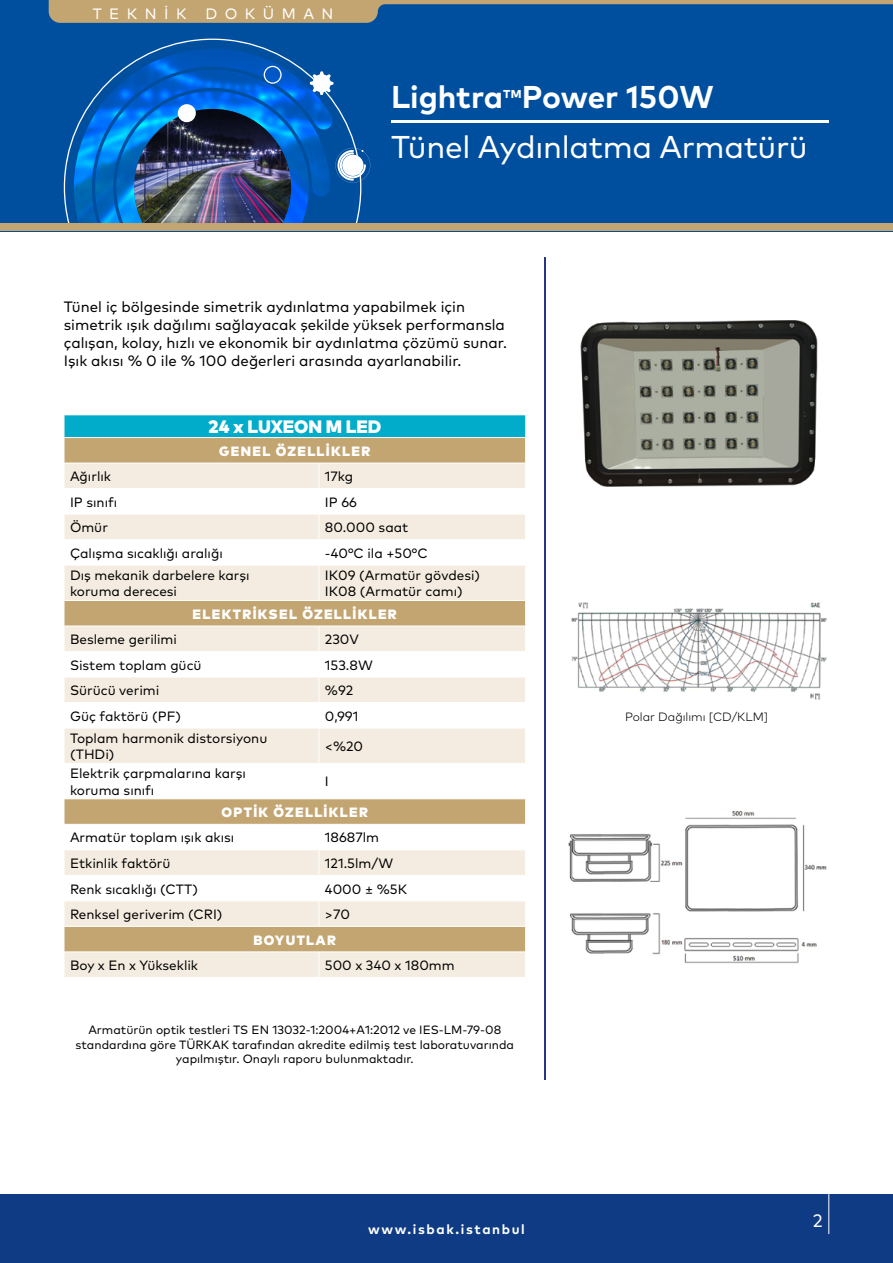
<style>
.page{position:relative;width:893px;height:1263px;background:#fff}
.page>*{position:absolute;margin:0;border:0;box-sizing:border-box;transform-origin:0 0}
.t1{font:31.5px/49.7px "Mark Pro";letter-spacing:-.01em;color:#fff}
.t2{font:900 18px "Mark Pro";color:#fff}
.t3{font:18px "Mark Pro";color:#fff}
.t4{font:15px/18px "Mark Pro";color:#000}
.t5{font:15px "Mark Pro";letter-spacing:.5em;color:#fff}
.t6{font:13.5px/16.2px "Mark Pro";color:#000}
.t7{font:900 13.5px "Mark Pro";letter-spacing:.1em;color:#fff}
.t8{font:700 13.5px "Mark Pro";letter-spacing:.12em;color:#fff}
.t9{font:12px/14.4px "Mark Pro";color:#000;text-align:center}
.t10{font:300 12px "Mark Pro";color:#000}
.s1{font-weight:700}
</style>
<div class="page">
<div style="left:0;top:1194px;width:893px;height:69px;background:#0e3b83"></div>
<div style="left:0;top:0;width:893px;height:231px;background:#004f9f"></div>
<svg style="left:64px;top:39px;width:297px;height:185px"></svg>
<img style="left:74px;top:49px;width:260px;height:175px">
<img style="left:134px;top:109px;width:157px;height:115px">
<div style="left:178px;top:104px;width:18px;height:18px;background:#fff;border-radius:50%"></div>
<svg style="left:310px;top:71px;width:23px;height:24px"></svg>
<svg style="left:264px;top:66px;width:18px;height:18px"></svg>
<svg style="left:335px;top:148px;width:35px;height:35px"></svg>
<div style="left:0;top:224px;width:893px;height:7px;background:#c3a572"></div>
<hr style="left:544px;top:257px;width:2px;height:822px;background:#283583">
<hr style="left:391px;top:120px;width:438px;height:2px;background:#fff">
<div style="left:64px;top:415px;width:462px;height:22px;background:#00acc9"></div>
<div style="left:65px;top:438px;width:460px;height:25px;background:#c3a572"></div>
<svg style="left:65px;top:464px;width:460px;height:513px;fill:#f4ece0"></svg>
<hr style="left:64px;top:415px;width:255px;height:1px;background:#fff">
<hr style="left:319px;top:415px;width:207px;height:1px;background:#fff">
<hr style="left:64px;top:488px;width:255px;height:1px;background:#fff">
<hr style="left:319px;top:488px;width:207px;height:1px;background:#fff">
<hr style="left:64px;top:514px;width:255px;height:1px;background:#fff">
<hr style="left:319px;top:514px;width:207px;height:1px;background:#fff">
<hr style="left:64px;top:539px;width:255px;height:1px;background:#fff">
<svg style="left:64px;top:415px;width:1px;height:124px"></svg>
<hr style="left:319px;top:539px;width:207px;height:1px;background:#fff">
<svg style="left:319px;top:464px;width:1px;height:101px"></svg>
<svg style="left:525px;top:415px;width:1px;height:48px"></svg>
<hr style="left:64px;top:565px;width:255px;height:1px;background:#fff">
<hr style="left:319px;top:565px;width:207px;height:1px;background:#fff">
<hr style="left:319px;top:565px;width:1px;height:35px;background:#fff">
<hr style="left:64px;top:600px;width:255px;height:1px;background:#fff">
<hr style="left:319px;top:600px;width:207px;height:1px;background:#fff">
<hr style="left:64px;top:626px;width:255px;height:1px;background:#fff">
<hr style="left:319px;top:626px;width:207px;height:1px;background:#fff">
<hr style="left:64px;top:651px;width:255px;height:1px;background:#fff">
<hr style="left:319px;top:651px;width:207px;height:1px;background:#fff">
<hr style="left:64px;top:677px;width:255px;height:1px;background:#fff">
<hr style="left:319px;top:677px;width:207px;height:1px;background:#fff">
<hr style="left:64px;top:702px;width:255px;height:1px;background:#fff">
<svg style="left:64px;top:601px;width:1px;height:101px"></svg>
<hr style="left:319px;top:702px;width:207px;height:1px;background:#fff">
<svg style="left:319px;top:626px;width:1px;height:102px"></svg>
<svg style="left:525px;top:601px;width:1px;height:25px"></svg>
<hr style="left:64px;top:728px;width:255px;height:1px;background:#fff">
<hr style="left:319px;top:728px;width:207px;height:1px;background:#fff">
<hr style="left:319px;top:728px;width:1px;height:35px;background:#fff">
<hr style="left:64px;top:763px;width:255px;height:1px;background:#fff">
<hr style="left:319px;top:763px;width:207px;height:1px;background:#fff">
<hr style="left:319px;top:764px;width:1px;height:34px;background:#fff">
<hr style="left:64px;top:798px;width:255px;height:1px;background:#fff">
<hr style="left:319px;top:798px;width:207px;height:1px;background:#fff">
<hr style="left:64px;top:824px;width:255px;height:1px;background:#fff">
<hr style="left:319px;top:824px;width:207px;height:1px;background:#fff">
<hr style="left:64px;top:849px;width:255px;height:1px;background:#fff">
<hr style="left:319px;top:849px;width:207px;height:1px;background:#fff">
<hr style="left:64px;top:875px;width:255px;height:1px;background:#fff">
<hr style="left:319px;top:875px;width:207px;height:1px;background:#fff">
<hr style="left:64px;top:901px;width:255px;height:1px;background:#fff">
<hr style="left:319px;top:901px;width:207px;height:1px;background:#fff">
<svg style="left:319px;top:825px;width:1px;height:101px"></svg>
<hr style="left:64px;top:926px;width:255px;height:1px;background:#fff">
<hr style="left:319px;top:926px;width:207px;height:1px;background:#fff">
<hr style="left:64px;top:952px;width:255px;height:1px;background:#fff">
<svg style="left:64px;top:799px;width:1px;height:178px"></svg>
<hr style="left:319px;top:952px;width:207px;height:1px;background:#fff">
<svg style="left:319px;top:952px;width:1px;height:25px"></svg>
<svg style="left:525px;top:799px;width:1px;height:153px"></svg>
<img style="left:568px;top:811px;width:259px;height:153px">
<img style="left:580px;top:320px;width:238px;height:167px">
<img style="left:571px;top:602px;width:256px;height:98px">
<svg style="left:49px;top:0;width:844px;height:23px"></svg>
<hr style="left:828px;top:1194px;width:1px;height:40px;background:#fff">
<p class="t5" style="left:93px;top:3px;width:95px">TEKNİK</p>
<p class="t5" style="left:205px;top:3px;width:130px">DOKÜMAN</p>
<h1 class="t1" style="left:391px;top:70px;width:418px"><span class="s1">Lightra</span><sup>TM</sup><span class="s1">Power 150W<br></span>Tünel Aydınlatma Armatürü</h1>
<p class="t4" style="left:64px;top:296px;width:445px">Tünel iç bölgesinde simetrik aydınlatma yapabilmek için simetrik ışık dağılımı sağlayacak şekilde yüksek performansla çalışan, kolay, hızlı ve ekonomik bir aydınlatma çözümü sunar.<br>Işık akısı % 0 ile % 100 değerleri arasında ayarlanabilir.</p>
<h2 class="t2" style="left:208px;top:413px;width:175px">24 x LUXEON M LED</h2>
<p class="t7" style="left:219px;top:440px;width:153px">GENEL ÖZELLİKLER</p>
<p class="t6" style="left:70px;top:467px;width:43px">Ağırlık</p>
<p class="t6" style="left:325px;top:467px;width:30px">17kg</p>
<p class="t6" style="left:70px;top:493px;width:49px">IP sınıfı</p>
<p class="t6" style="left:325px;top:493px;width:34px">IP 66</p>
<p class="t6" style="left:70px;top:518px;width:40px">Ömür</p>
<p class="t6" style="left:325px;top:518px;width:85px">80.000 saat</p>
<p class="t6" style="left:70px;top:544px;width:154px">Çalışma sıcaklığı aralığı</p>
<p class="t6" style="left:325px;top:544px;width:104px">-40°C ila +50°C</p>
<p class="t6" style="left:70px;top:566px;width:181px">Dış mekanik darbelere karşı koruma derecesi</p>
<p class="t6" style="left:325px;top:566px;width:157px;line-height:15.8px">IK09 (Armatür gövdesi)<br>IK08 (Armatür camı)</p>
<p class="t7" style="left:193px;top:603px;width:206px">ELEKTRİKSEL ÖZELLİKLER</p>
<p class="t6" style="left:70px;top:630px;width:108px">Besleme gerilimi</p>
<p class="t6" style="left:325px;top:630px;width:36px">230V</p>
<p class="t6" style="left:70px;top:656px;width:133px">Sistem toplam gücü</p>
<p class="t6" style="left:325px;top:656px;width:49px">153.8W</p>
<p class="t6" style="left:70px;top:681px;width:91px">Sürücü verimi</p>
<p class="t6" style="left:325px;top:681px;width:30px">%92</p>
<p class="t6" style="left:70px;top:707px;width:113px">Güç faktörü (PF)</p>
<p class="t6" style="left:325px;top:707px;width:35px">0,991</p>
<p class="t6" style="left:70px;top:729px;width:199px">Toplam harmonik distorsiyonu (THDi)</p>
<p class="t6" style="left:325px;top:737px;width:40px">&lt;%20</p>
<p class="t6" style="left:70px;top:764px;width:177px">Elektrik çarpmalarına karşı koruma sınıfı</p>
<p class="t6" style="left:325px;top:772px;width:5px">I</p>
<p class="t7" style="left:222px;top:802px;width:148px">OPTİK ÖZELLİKLER</p>
<p class="t6" style="left:70px;top:828px;width:166px">Armatür toplam ışık akısı</p>
<p class="t6" style="left:325px;top:828px;width:56px">18687lm</p>
<p class="t6" style="left:70px;top:854px;width:102px">Etkinlik faktörü</p>
<p class="t6" style="left:325px;top:854px;width:70px">121.5lm/W</p>
<p class="t6" style="left:70px;top:879px;width:130px">Renk sıcaklığı (CTT)</p>
<p class="t6" style="left:325px;top:879px;width:84px">4000 ± %5K</p>
<p class="t6" style="left:70px;top:905px;width:154px">Renksel geriverim (CRI)</p>
<p class="t6" style="left:325px;top:905px;width:27px">&gt;70</p>
<p class="t7" style="left:253px;top:929px;width:84px">BOYUTLAR</p>
<p class="t6" style="left:70px;top:956px;width:130px">Boy x En x Yükseklik</p>
<p class="t6" style="left:325px;top:956px;width:131px">500 x 340 x 180mm</p>
<p class="t9" style="left:76px;top:1022px;width:440px">Armatürün optik testleri TS EN 13032-1:2004+A1:2012 ve IES-LM-79-08 standardına göre TÜRKAK tarafından akredite edilmiş test laboratuvarında yapılmıştır. Onaylı raporu bulunmaktadır.</p>
<p class="t10" style="left:625px;top:708px;width:145px">Polar Dağılımı [CD/KLM]</p>
<p class="t8" style="left:368px;top:1219px;width:158px">www.isbak.istanbul</p>
<h2 class="t3" style="left:813px;top:1207px;width:11px">2</h2>
</div>
